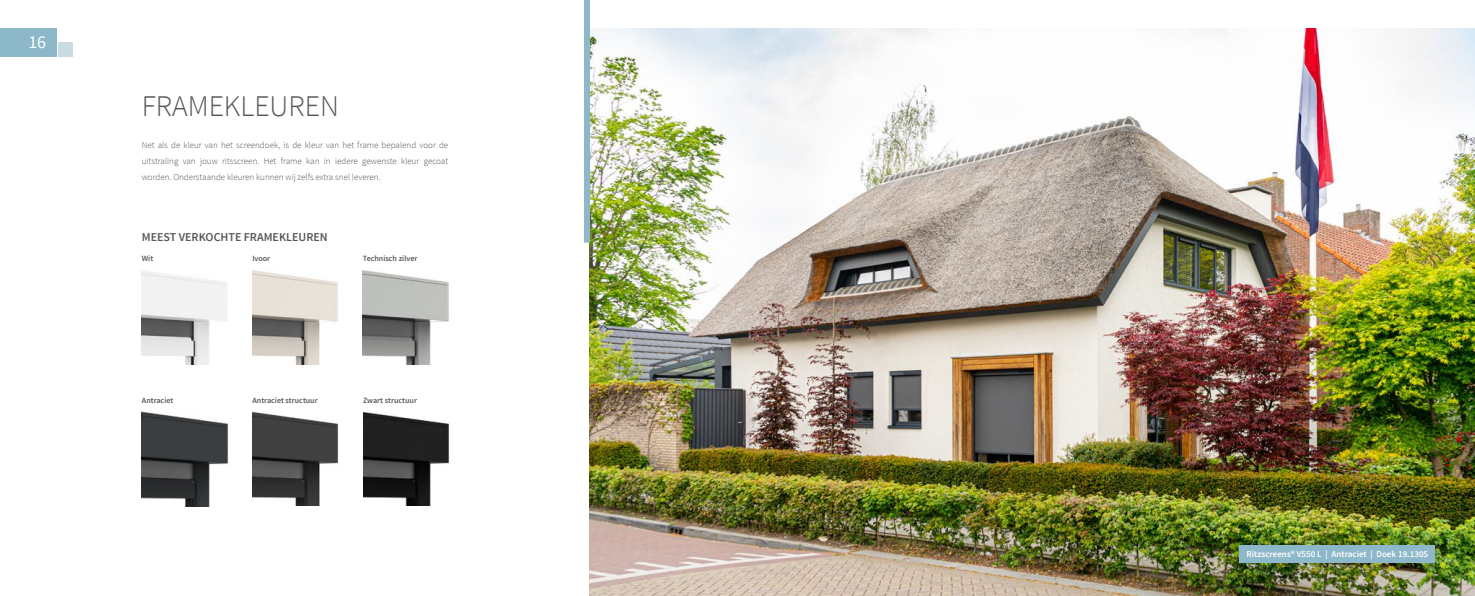
<style>
.page{position:relative;width:1475px;height:596px;background:#fff}
.page>*{position:absolute;margin:0;border:0;box-sizing:border-box;transform-origin:0 0}
.t1{font:300 30px "Source Sans Pro";color:#575756}
.t2{font:18px "Source Sans Pro";color:#fff}
.t3{font:600 12px "Source Sans Pro";color:#575756}
.t4{font:300 9px/16px "Source Sans Pro";color:#575756;text-align:justify}
.t5{font:600 9px "Source Sans Pro";color:#fff}
.t6{font:600 8px "Source Sans Pro";color:#575756}
</style>
<div class="page">
<div style="left:0;top:28px;width:57px;height:29px;background:#8db8c9"></div>
<div style="left:59px;top:43px;width:14px;height:14px;background:#cadbe4"></div>
<img style="left:590px;top:28px;width:884px;height:567px">
<div style="left:584px;top:0;width:6px;height:242px;background:#8db8c9"></div>
<img style="left:142px;top:271px;width:86px;height:93px">
<img style="left:142px;top:411px;width:86px;height:95px">
<img style="left:363px;top:270px;width:86px;height:94px">
<img style="left:252px;top:270px;width:86px;height:94px">
<img style="left:252px;top:411px;width:87px;height:94px">
<img style="left:363px;top:412px;width:87px;height:93px">
<div style="left:1239px;top:544px;width:195px;height:17px;background:#8db8c9"></div>
<h2 class="t2" style="left:28px;top:31px;width:19px">16</h2>
<h1 class="t1" style="left:142px;top:88px;width:199px">FRAMEKLEUREN</h1>
<p class="t4" style="left:142px;top:137px;width:308px">Net als de kleur van het screendoek, is de kleur van het frame bepalend voor de uitstraling van jouw ritsscreen. Het frame kan in iedere gewenste kleur gecoat worden. Onderstaande kleuren kunnen wij zelfs extra snel leveren.</p>
<h3 class="t3" style="left:142px;top:229px;width:187px">MEEST VERKOCHTE FRAMEKLEUREN</h3>
<p class="t6" style="left:142px;top:253px;width:13px">Wit</p>
<p class="t6" style="left:142px;top:395px;width:33px">Antraciet</p>
<p class="t6" style="left:252px;top:253px;width:19px">Ivoor</p>
<p class="t6" style="left:363px;top:253px;width:56px">Technisch zilver</p>
<p class="t6" style="left:252px;top:395px;width:67px">Antraciet structuur</p>
<p class="t6" style="left:363px;top:395px;width:55px">Zwart structuur</p>
<p class="t5" style="left:1246px;top:548px;width:183px">Ritzscreens® V550 L | Antraciet | Doek 19.1305</p>
</div>
